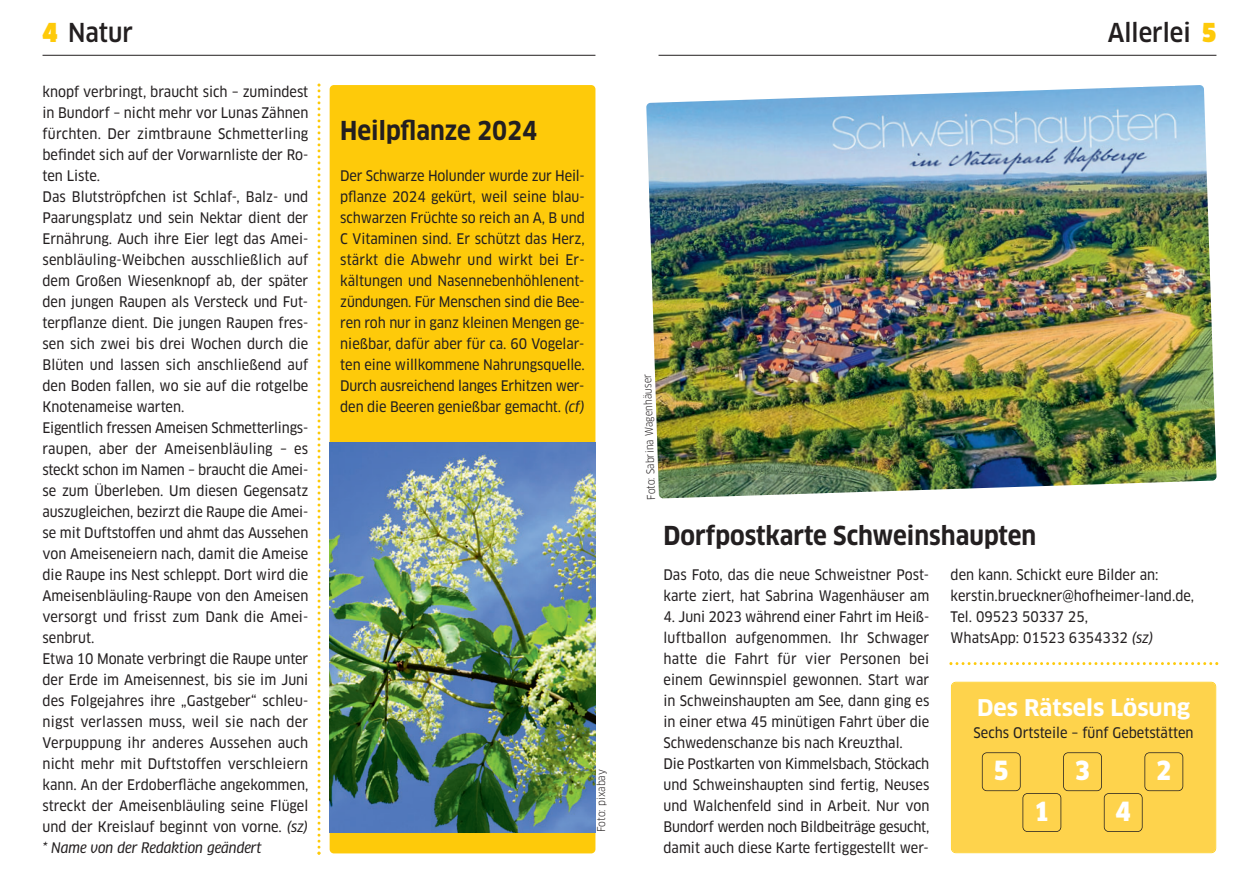
<style>
.page{position:relative;width:1259px;height:893px;background:#fff}
.page>*{position:absolute;margin:0;border:0;box-sizing:border-box;transform-origin:0 0}
.t1{font:900 25.8px "Clan OT Narr";color:#fff}
.t2{font:700 25.5px "Clan OT Narr";color:#231f20}
.t3{font:500 25.5px "Clan OT Narr";color:#231f20}
.t4{font:700 22.5px "Clan OT Narr";color:#fff;scale:1.1 1}
.t5{font:14.25px/21px "Clan OT Narr News";color:#231f20}
.t6{font:10.5px "Clan OT Narr";color:#231f20}
.s1{font-family:"Clan OT Narr Ultra";font-weight:400;color:#feca0a}
.s2{font-style:italic}
</style>
<div class="page">
<hr style="left:658px;top:55px;width:558px;height:1px;background:#231f20">
<hr style="left:43px;top:55px;width:552px;height:1px;background:#231f20">
<div style="left:330px;top:85px;width:265px;height:768px;background:#feca0a;border-radius:4px"></div>
<img style="left:330px;top:442px;width:265px;height:390px">
<img style="left:646px;top:85px;width:570px;height:413px">
<svg style="left:317px;top:84px;width:3px;height:771px"></svg>
<svg style="left:949px;top:662px;width:269px;height:3px"></svg>
<div style="left:951px;top:682px;width:264px;height:170px;background:#fed34c;border-radius:4px"></div>
<div style="left:951px;top:682px;width:265px;height:171px;border:2px solid #feca0a;border-radius:5px"></div>
<div style="left:982px;top:752px;width:38px;height:39px;border:2px solid #231f20;border-radius:5px"></div>
<div style="left:1022px;top:793px;width:39px;height:39px;border:2px solid #231f20;border-radius:5px"></div>
<div style="left:1063px;top:752px;width:39px;height:39px;border:2px solid #231f20;border-radius:5px"></div>
<div style="left:1103px;top:793px;width:39px;height:39px;border:2px solid #231f20;border-radius:5px"></div>
<div style="left:1144px;top:752px;width:39px;height:39px;border:2px solid #231f20;border-radius:5px"></div>
<h2 class="t3" style="left:43px;top:22px;width:92px"><span class="s1">4</span> Natur</h2>
<p class="t5" style="left:43px;top:82px;width:267px">knopf verbringt, braucht sich – zumindest in Bundorf – nicht mehr vor Lunas Zähnen fürchten. Der zimtbraune Schmetterling befindet sich auf der Vorwarnliste der Ro&shy;ten Liste.<br>Das Blutströpfchen ist Schlaf-, Balz- und Paarungsplatz und sein Nektar dient der Ernährung. Auch ihre Eier legt das Amei&shy;senbläuling-Weibchen ausschließlich auf dem Großen Wiesenknopf ab, der später den jungen Raupen als Versteck und Fut&shy;terpflanze dient. Die jungen Raupen fres&shy;sen sich zwei bis drei Wochen durch die Blüten und lassen sich anschließend auf den Boden fallen, wo sie auf die rotgelbe Knotenameise warten.<br>Eigentlich fressen Ameisen Schmetterlings&shy;raupen, aber der Ameisenbläuling – es steckt schon im Namen – braucht die Amei&shy;se zum Überleben. Um diesen Gegensatz auszugleichen, bezirzt die Raupe die Amei&shy;se mit Duftstoffen und ahmt das Aussehen von Ameiseneiern nach, damit die Ameise die Raupe ins Nest schleppt. Dort wird die Ameisenbläuling-Raupe von den Ameisen versorgt und frisst zum Dank die Amei&shy;senbrut.<br>Etwa 10 Monate verbringt die Raupe unter der Erde im Ameisennest, bis sie im Juni des Folgejahres ihre „Gastgeber“ schleu&shy;nigst verlassen muss, weil sie nach der Verpuppung ihr anderes Aussehen auch nicht mehr mit Duftstoffen verschleiern kann. An der Erdoberfläche angekommen, streckt der Ameisenbläuling seine Flügel und der Kreislauf beginnt von vorne. <span class="s2">(sz) * Name von der Redaktion geändert</span></p>
<h2 class="t2" style="left:340px;top:120px;width:198px">Heilpflanze 2024</h2>
<p class="t5" style="left:340px;top:166px;width:246px;text-align:justify">Der Schwarze Holunder wurde zur Heil&shy;pflanze 2024 gekürt, weil seine blau&shy;schwarzen Früchte so reich an A, B und C Vitaminen sind. Er schützt das Herz, stärkt die Abwehr und wirkt bei Er - kältungen und Nasennebenhöhlenent&shy;zündungen. Für Menschen sind die Bee&shy;ren roh nur in ganz kleinen Mengen ge&shy;nießbar, dafür aber für ca. 60 Vogelar&shy;ten eine willkommene Nahrungsquelle.<br>Durch ausreichend langes Erhitzen wer&shy;den die Beeren genießbar gemacht. <span class="s2">(cf)</span></p>
<p class="t6" style="left:597px;top:832px;width:64px;rotate:-90deg">Foto: pixabay</p>
<h2 class="t3" style="left:1107px;top:22px;width:110px">Allerlei <span class="s1">5</span></h2>
<p class="t6" style="left:647px;top:500px;width:128px;rotate:-92deg">Foto: Sabrina Wagenhäuser</p>
<h2 class="t2" style="left:663px;top:525px;width:374px">Dorfpostkarte Schweinshaupten</h2>
<p class="t5" style="left:663px;top:565px;width:267px">Das Foto, das die neue Schweistner Post&shy;karte ziert, hat Sabrina Wagenhäuser am</p>
<p class="t5" style="left:663px;top:607px;width:267px">4. Juni 2023 während einer Fahrt im Heiß&shy;luftballon aufgenommen. Ihr Schwager hatte die Fahrt für vier Personen bei einem Gewinnspiel gewonnen. Start war in Schweinshaupten am See, dann ging es in einer etwa 45 minütigen Fahrt über die Schwedenschanze bis nach Kreuzthal.<br>Die Postkarten von Kimmelsbach, Stöckach und Schweinshaupten sind fertig, Neuses und Walchenfeld sind in Arbeit. Nur von Bundorf werden noch Bildbeiträge gesucht, damit auch diese Karte fertiggestellt wer-</p>
<p class="t5" style="left:950px;top:565px;width:245px">den kann. Schickt eure Bilder an: kerstin.brueckner@hofheimer-land.de,<br>Tel. 09523 50337 25,<br>WhatsApp: 01523 6354332 <span class="s2">(sz)</span></p>
<h3 class="t4" style="left:977px;top:698px;width:195px">Des Rätsels Lösung</h3>
<p class="t5" style="left:973px;top:722px;width:221px">Sechs Ortsteile – fünf Gebetstätten</p>
<h1 class="t1" style="left:993px;top:760px;width:17px">5</h1>
<h1 class="t1" style="left:1034px;top:801px;width:17px">1</h1>
<h1 class="t1" style="left:1075px;top:760px;width:17px">3</h1>
<h1 class="t1" style="left:1156px;top:760px;width:17px">2</h1>
<h1 class="t1" style="left:1115px;top:801px;width:17px">4</h1>
</div>
